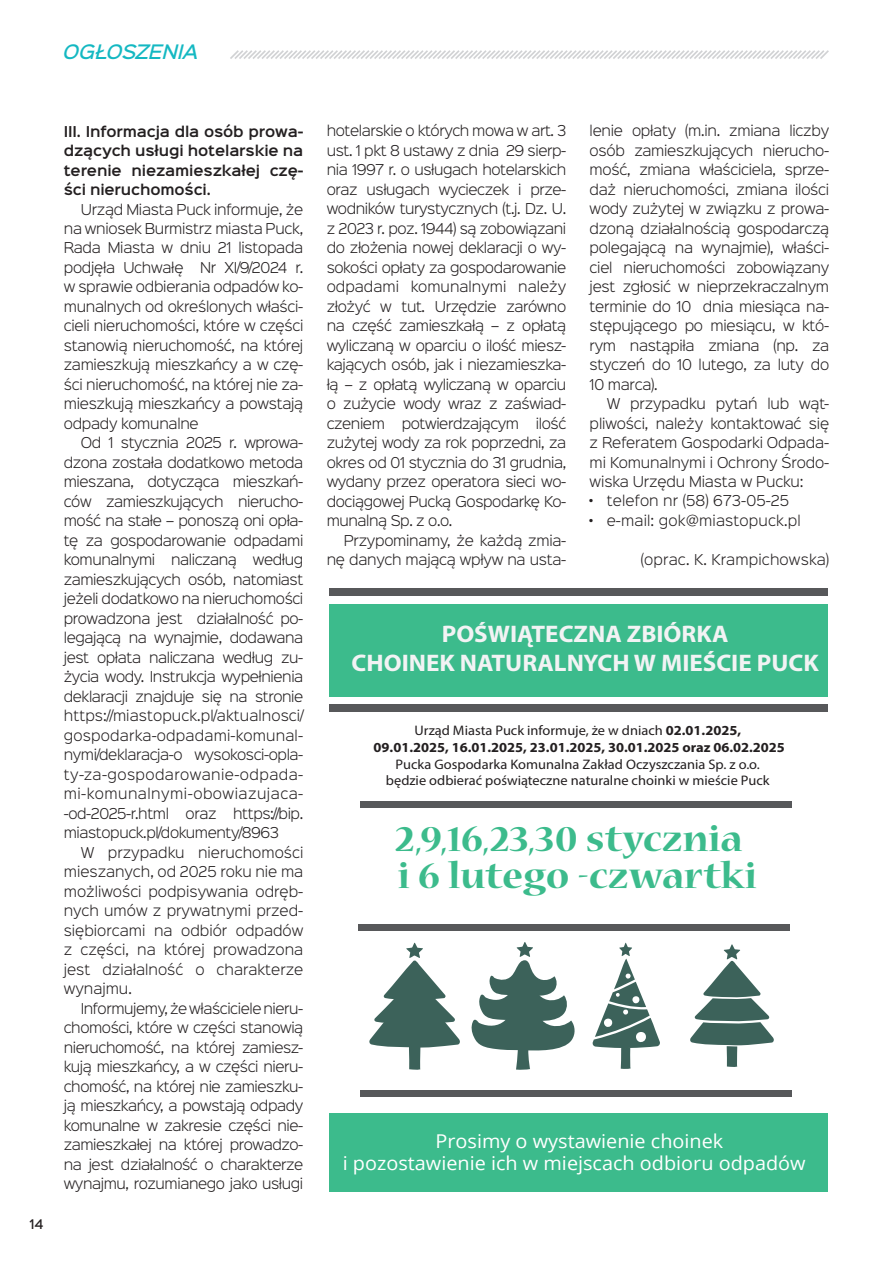
<style>
.page{position:relative;width:893px;height:1263px;background:#fff}
.page>*{position:absolute;margin:0;border:0;box-sizing:border-box;transform-origin:0 0}
.t1{font:700 40.35px/37.8px "Nueva Std";color:#3cbb8c;scale:1.04 1}
.t2{font:700 24px/28.8px "Myriad Pro";color:#f2f3f4;text-align:center;scale:1.04 1}
.t3{font:19.05px/22.8px "Open Sans";color:#fff;text-align:center;scale:1.04 1}
.t4{font:italic 500 18px "Sinkin Sans 500";letter-spacing:-.025em;color:#14b8c2}
.t5{font:13.8px/16.6px "Myriad Pro";color:#231f20;text-align:center;scale:1.04 1}
.t6{font:700 13.8px/16.6px "Myriad Pro";color:#231f20;text-align:center;scale:1.04 1}
.t7{font:300 13.5px/19.5px "Sinkin Sans 300";letter-spacing:-.02em;color:#231f20;text-align:justify}
.t8{font:600 13.5px/19.5px "Sinkin Sans 600";letter-spacing:-.01em;color:#231f20;text-align:justify}
.t9{font:300 13.5px "Sinkin Sans 300";letter-spacing:.01em;color:#231f20}
.t10{font:500 12px "Sinkin Sans 500";color:#231f20}
.s1{font-weight:400}
</style>
<div class="page">
<div style="left:330px;top:1114px;width:498px;height:78px;background:#3cbb8c"></div>
<div style="left:330px;top:604px;width:498px;height:92px;background:#3cbb8c"></div>
<div style="left:360px;top:801px;width:431px;height:6px;background:#57585a"></div>
<div style="left:358px;top:924px;width:431px;height:6px;background:#57585a"></div>
<div style="left:360px;top:1091px;width:432px;height:6px;background:#57585a"></div>
<div style="left:330px;top:704px;width:498px;height:7px;background:#57585a"></div>
<div style="left:330px;top:589px;width:498px;height:7px;background:#57585a"></div>
<svg style="left:369px;top:943px;width:91px;height:127px"></svg>
<svg style="left:471px;top:942px;width:104px;height:128px"></svg>
<svg style="left:592px;top:943px;width:68px;height:126px"></svg>
<svg style="left:690px;top:944px;width:84px;height:123px"></svg>
<svg style="left:230px;top:50px;width:599px;height:9px"></svg>
<h3 class="t4" style="left:63px;top:37px;width:137px">OGŁOSZENIA</h3>
<p class="t10" style="left:29px;top:1213px;width:16px">14</p>
<p class="t8" style="left:64px;top:120px;width:241px">III. Informacja dla osób prowa&shy;dzących usługi hotelarskie na terenie niezamieszkałej czę&shy;ści nieruchomości.</p>
<p class="t7" style="left:64px;top:198px;width:241px;text-indent:17px">Urząd Miasta Puck informuje, że na wniosek Burmistrz miasta Puck, Rada Miasta w dniu 21 listopada podjęła Uchwałę Nr XI/9/2024 r. w sprawie odbierania odpadów ko&shy;munalnych od określonych właści&shy;cieli nieruchomości, które w części stanowią nieruchomość, na której zamieszkują mieszkańcy a w czę&shy;ści nieruchomość, na której nie za&shy;mieszkują mieszkańcy a powstają odpady komunalne</p>
<p class="t7" style="left:64px;top:432px;width:241px;text-indent:17px">Od 1 stycznia 2025 r. wprowa&shy;dzona została dodatkowo metoda mieszana, dotycząca mieszkań&shy;ców zamieszkujących nierucho&shy;mość na stałe – ponoszą oni opła&shy;tę za gospodarowanie odpadami komunalnymi naliczaną według zamieszkujących osób, natomiast jeżeli dodatkowo na nieruchomości prowadzona jest działalność po&shy;legającą na wynajmie, dodawana jest opłata naliczana według zu&shy;życia wody. Instrukcja wypełnienia deklaracji znajduje się na stronie https://miastopuck.pl/aktualnosci/ gospodarka-odpadami-komunal&shy;nymi/deklaracja-o wysokosci-opla&shy;ty-za-gospodarowanie-odpada&shy;mi-komunalnymi-obowiazujaca--od-2025-r.html oraz https://bip. miastopuck.pl/dokumenty/8963</p>
<p class="t7" style="left:64px;top:842px;width:241px;text-indent:17px">W przypadku nieruchomości mieszanych, od 2025 roku nie ma możliwości podpisywania odręb&shy;nych umów z prywatnymi przed&shy;siębiorcami na odbiór odpadów z części, na której prowadzona jest działalność o charakterze wynajmu.</p>
<p class="t7" style="left:64px;top:998px;width:241px;text-indent:17px">Informujemy, że właściciele nieru&shy;chomości, które w części stanowią nieruchomość, na której zamiesz&shy;kują mieszkańcy, a w części nieru&shy;chomość, na której nie zamieszku&shy;ją mieszkańcy, a powstają odpady komunalne w zakresie części nie&shy;zamieszkałej na której prowadzo&shy;na jest działalność o charakterze wynajmu, rozumianego jako usługi</p>
<p class="t7" style="left:327px;top:120px;width:241px">hotelarskie o których mowa w art. 3 ust. 1 pkt 8 ustawy z dnia 29 sierp&shy;nia 1997 r. o usługach hotelarskich oraz usługach wycieczek i prze&shy;wodników turystycznych (t.j. Dz. U. z 2023 r. poz. 1944) są zobowiązani do złożenia nowej deklaracji o wy&shy;sokości opłaty za gospodarowanie odpadami komunalnymi należy złożyć w tut. Urzędzie zarówno na część zamieszkałą – z opłatą wyliczaną w oparciu o ilość miesz&shy;kających osób, jak i niezamieszka&shy;łą – z opłatą wyliczaną w oparciu o zużycie wody wraz z zaświad&shy;czeniem potwierdzającym ilość zużytej wody za rok poprzedni, za okres od 01 stycznia do 31 grudnia, wydany przez operatora sieci wo&shy;dociągowej Pucką Gospodarkę Ko&shy;munalną Sp. z o.o.</p>
<p class="t7" style="left:327px;top:529px;width:241px;text-align:right">Przypominamy, że każdą zmia&shy;nę danych mającą wpływ na usta-</p>
<p class="t7" style="left:590px;top:120px;width:241px">lenie opłaty (m.in. zmiana liczby osób zamieszkujących nierucho&shy;mość, zmiana właściciela, sprze&shy;daż nieruchomości, zmiana ilości wody zużytej w związku z prowa&shy;dzoną działalnością gospodarczą polegającą na wynajmie), właści&shy;ciel nieruchomości zobowiązany jest zgłosić w nieprzekraczalnym terminie do 10 dnia miesiąca na&shy;stępującego po miesiącu, w któ&shy;rym nastąpiła zmiana (np. za styczeń do 10 lutego, za luty do 10 marca).</p>
<p class="t7" style="left:590px;top:393px;width:241px;text-indent:17px">W przypadku pytań lub wąt&shy;pliwości, należy kontaktować się z Referatem Gospodarki Odpada&shy;mi Komunalnymi i Ochrony Środo&shy;wiska Urzędu Miasta w Pucku:</p>
<p class="t9" style="left:590px;top:490px;width:201px">• telefon nr (58) 673-05-25</p>
<p class="t9" style="left:590px;top:510px;width:213px">• e-mail: gok@miastopuck.pl</p>
<p class="t9" style="left:641px;top:549px;width:190px">(oprac. K. Krampichowska)</p>
<h2 class="t2" style="left:351px;top:619px;width:451px">POŚWIĄTECZNA ZBIÓRKA<br>CHOINEK NATURALNYCH W MIEŚCIE PUCK</h2>
<p class="t6" style="left:374px;top:722px;width:397px"><span class="s1">Urząd Miasta Puck informuje, że w dniach</span> 02.01.2025,<br>09.01.2025, 16.01.2025, 23.01.2025, 30.01.2025 oraz 06.02.2025</p>
<p class="t5" style="left:386px;top:755px;width:370px">Pucka Gospodarka Komunalna Zakład Oczyszczania Sp. z o.o. będzie odbierać poświąteczne naturalne choinki w mieście Puck</p>
<h1 class="t1" style="left:395px;top:821px;width:349px">2,9,16,23,30 stycznia i 6 lutego -czwartki</h1>
<h3 class="t3" style="left:343px;top:1129px;width:447px">Prosimy o wystawienie choinek<br>i pozostawienie ich w miejscach odbioru odpadów</h3>
</div>
